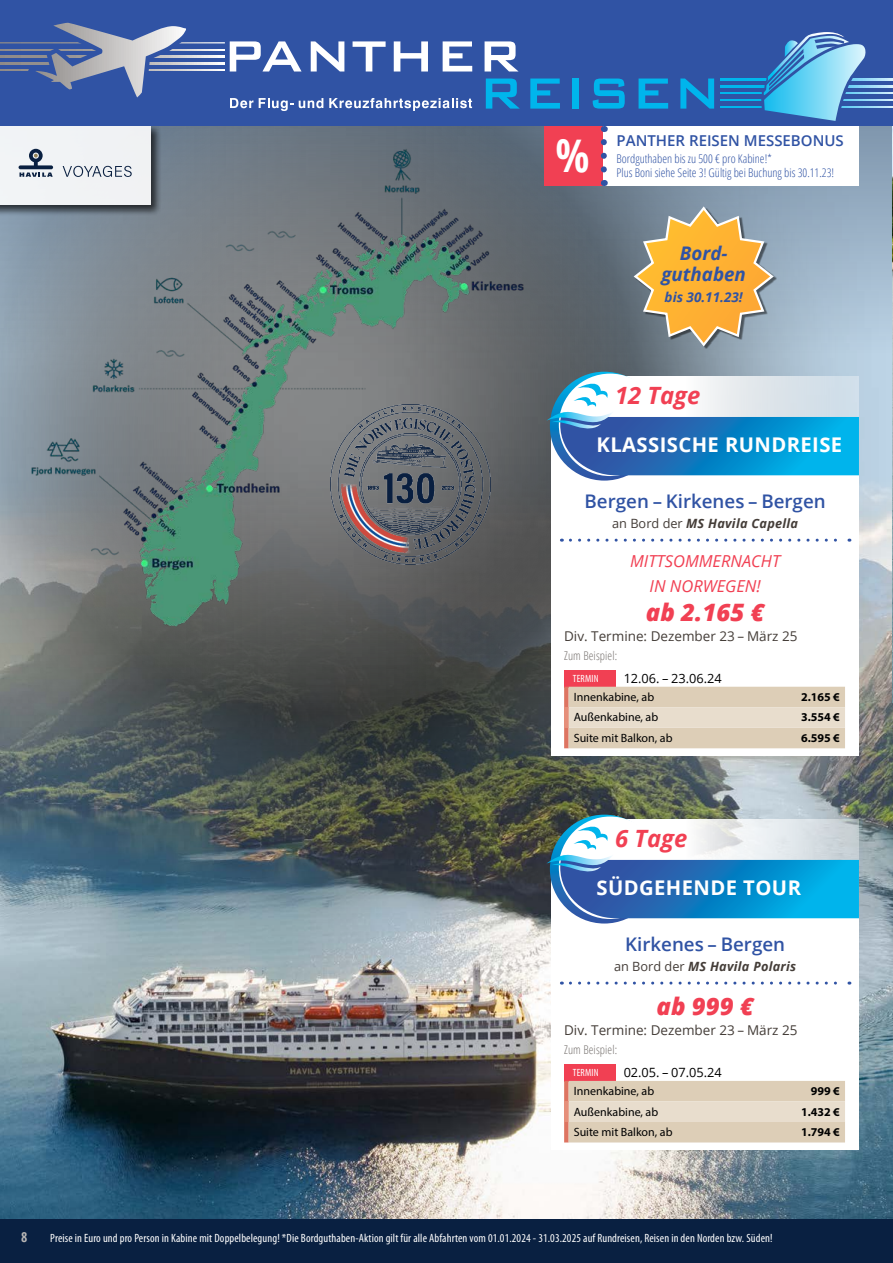
<style>
.page{position:relative;width:893px;height:1263px;background:#092041}
.page>*{position:absolute;margin:0;border:0;box-sizing:border-box;transform-origin:0 0}
.t1{font:700 45px "Open Sans Condensed";color:#fff}
.t2{font:italic 800 24px "Open Sans";color:#f14053}
.t3{font:italic 700 23.85px "Open Sans";color:#f14053}
.t4{font:700 20.25px "Open Sans";letter-spacing:.02em;color:#fff}
.t5{font:600 18.75px "Open Sans";color:#3053a4}
.t6{font:italic 700 18.75px/21px "Open Sans";color:#3053a4;text-align:center}
.t7{font:italic 16.5px/24.3px "Open Sans";color:#f14053;text-align:center}
.t8{font:600 15px "Open Sans";color:#3053a4}
.t9{font:13.5px "Open Sans";color:#443d38}
.t10{font:italic 700 13.5px "Open Sans";color:#3053a4}
.t11{font:700 13.5px "Open Sans Condensed";color:#b8b6b5}
.t12{font:italic 700 12.75px "Open Sans";letter-spacing:.02em;color:#443d38}
.t13{font:12.75px "Open Sans";color:#000}
.t14{font:condensed 12px "Myriad Pro";letter-spacing:.01em;color:#fff}
.t15{font:12px "Myriad Pro";color:#000}
.t16{font:300 12px/14.2px "Open Sans Condensed";color:#3053a4}
.t17{font:700 12px "Myriad Pro";color:#000}
.t18{font:300 12px "Open Sans Condensed";letter-spacing:.01em;color:#787370}
.t19{font:condensed 10.5px "Myriad Pro";letter-spacing:.02em;color:#fff}
.s1{font-weight:400;font-style:normal}
</style>
<div class="page">
<img style="left:0;top:979px;width:893px;height:240px">
<div style="left:0;top:0;width:893px;height:979px;background:#000;opacity:.88"></div>
<svg style="left:0;top:126px;width:637px;height:589px;background:#5d6468"></svg>
<div style="left:551px;top:481px;width:308px;height:275px;background:#fff"></div>
<svg style="left:570px;top:539px;width:280px;height:3px"></svg>
<div style="left:564px;top:670px;width:51px;height:17px;background:#f14053"></div>
<svg style="left:564px;top:687px;width:281px;height:61px;background:#e0d1bd"></svg>
<svg style="left:551px;top:475px;width:308px;height:6px;background:#f3fafc"></svg>
<svg style="left:550px;top:372px;width:109px;height:109px"></svg>
<svg style="left:546px;top:376px;width:313px;height:99px;background:#6aabd4"></svg>
<div style="left:551px;top:923px;width:308px;height:227px;background:#fff"></div>
<svg style="left:570px;top:981px;width:280px;height:3px"></svg>
<div style="left:564px;top:1064px;width:51px;height:17px;background:#f14053"></div>
<svg style="left:564px;top:1081px;width:281px;height:61px;background:#e0d1bd"></svg>
<svg style="left:551px;top:869px;width:308px;height:54px;background:#dfe8f3"></svg>
<svg style="left:546px;top:819px;width:313px;height:99px;background:#6aaad2"></svg>
<img style="left:31px;top:149px;width:515px;height:479px">
<img style="left:331px;top:405px;width:159px;height:160px">
<div style="left:544px;top:126px;width:60px;height:60px;background:#f14053"></div>
<div style="left:604px;top:126px;width:255px;height:60px;background:#fff"></div>
<svg style="left:601px;top:126px;width:6px;height:43px"></svg>
<div style="left:635px;top:208px;width:142px;height:142px;background:#000;opacity:.5"></div>
<svg style="left:632px;top:205px;width:144px;height:143px;background:#c6a66a"></svg>
<div style="left:0;top:123px;width:162px;height:93px;background:#000;opacity:.75"></div>
<div style="left:0;top:125px;width:150px;height:80px;background:#f1f3f5"></div>
<svg style="left:19px;top:149px;width:34px;height:28px"></svg>
<svg style="left:63px;top:166px;width:69px;height:11px"></svg>
<div style="left:0;top:0;width:893px;height:126px;background:#3053a4"></div>
<svg style="left:720px;top:79px;width:173px;height:1px"></svg>
<svg style="left:720px;top:86px;width:173px;height:1px"></svg>
<svg style="left:720px;top:93px;width:173px;height:1px"></svg>
<svg style="left:720px;top:100px;width:173px;height:1px"></svg>
<svg style="left:720px;top:106px;width:173px;height:2px"></svg>
<svg style="left:486px;top:79px;width:34px;height:30px"></svg>
<svg style="left:530px;top:79px;width:30px;height:30px"></svg>
<div style="left:572px;top:79px;width:7px;height:30px;background:#00b5ec"></div>
<svg style="left:593px;top:79px;width:32px;height:30px"></svg>
<svg style="left:638px;top:79px;width:30px;height:30px"></svg>
<svg style="left:680px;top:79px;width:34px;height:30px"></svg>
<svg style="left:485px;top:41px;width:34px;height:31px"></svg>
<svg style="left:0;top:22px;width:472px;height:89px"></svg>
<svg style="left:761px;top:32px;width:108px;height:89px"></svg>
<h1 class="t1" style="left:555px;top:124px;width:36px">%</h1>
<p class="t8" style="left:617px;top:130px;width:229px">PANTHER REISEN MESSEBONUS</p>
<p class="t16" style="left:617px;top:151px;width:219px">Bordguthaben bis zu 500 € pro Kabine!*<br>Plus Boni siehe Seite 3! Gültig bei Buchung bis 30.11.23!</p>
<h3 class="t6" style="left:661px;top:242px;width:86px">Bord&shy;guthaben</h3>
<p class="t10" style="left:665px;top:288px;width:80px">bis 30.11.23!</p>
<h3 class="t3" style="left:615px;top:378px;width:87px">12 Tage</h3>
<h3 class="t4" style="left:596px;top:431px;width:247px">KLASSISCHE RUNDREISE</h3>
<h3 class="t5" style="left:585px;top:488px;width:243px">Bergen – Kirkenes – Bergen</h3>
<p class="t12" style="left:612px;top:514px;width:188px"><span class="s1">an Bord der</span> MS Havila Capella</p>
<h3 class="t7" style="left:630px;top:549px;width:152px">MITTSOMMERNACHT<br>IN NORWEGEN!</h3>
<h2 class="t2" style="left:646px;top:593px;width:120px">ab 2.165 €</h2>
<p class="t9" style="left:564px;top:626px;width:235px">Div. Termine: Dezember 23 – März 25</p>
<p class="t18" style="left:564px;top:647px;width:55px">Zum Beispiel:</p>
<p class="t19" style="left:573px;top:672px;width:28px">TERMIN</p>
<p class="t13" style="left:624px;top:669px;width:99px">12.06. – 23.06.24</p>
<p class="t15" style="left:574px;top:689px;width:82px">Innenkabine, ab</p>
<p class="t17" style="left:801px;top:689px;width:40px">2.165 €</p>
<p class="t15" style="left:574px;top:710px;width:86px">Außenkabine, ab</p>
<p class="t17" style="left:801px;top:709px;width:40px">3.554 €</p>
<p class="t15" style="left:574px;top:730px;width:100px">Suite mit Balkon, ab</p>
<p class="t17" style="left:801px;top:730px;width:40px">6.595 €</p>
<h3 class="t3" style="left:615px;top:821px;width:74px">6 Tage</h3>
<h3 class="t4" style="left:596px;top:874px;width:206px">SÜDGEHENDE TOUR</h3>
<h3 class="t5" style="left:625px;top:931px;width:161px">Kirkenes – Bergen</h3>
<p class="t12" style="left:614px;top:957px;width:184px"><span class="s1">an Bord der</span> MS Havila Polaris</p>
<h2 class="t2" style="left:656px;top:988px;width:99px">ab 999 €</h2>
<p class="t9" style="left:564px;top:1020px;width:235px">Div. Termine: Dezember 23 – März 25</p>
<p class="t18" style="left:564px;top:1042px;width:55px">Zum Beispiel:</p>
<p class="t19" style="left:573px;top:1066px;width:28px">TERMIN</p>
<p class="t13" style="left:624px;top:1064px;width:99px">02.05. – 07.05.24</p>
<p class="t15" style="left:574px;top:1083px;width:82px">Innenkabine, ab</p>
<p class="t17" style="left:811px;top:1083px;width:31px">999 €</p>
<p class="t15" style="left:574px;top:1104px;width:86px">Außenkabine, ab</p>
<p class="t17" style="left:801px;top:1104px;width:40px">1.432 €</p>
<p class="t15" style="left:574px;top:1125px;width:100px">Suite mit Balkon, ab</p>
<p class="t17" style="left:801px;top:1124px;width:40px">1.794 €</p>
<p class="t11" style="left:21px;top:1228px;width:8px">8</p>
<p class="t14" style="left:50px;top:1231px;width:724px">Preise in Euro und pro Person in Kabine mit Doppelbelegung! *Die Bordguthaben-Aktion gilt für alle Abfahrten vom 01.01.2024 - 31.03.2025 auf Rundreisen, Reisen in den Norden bzw. Süden!</p>
</div>
